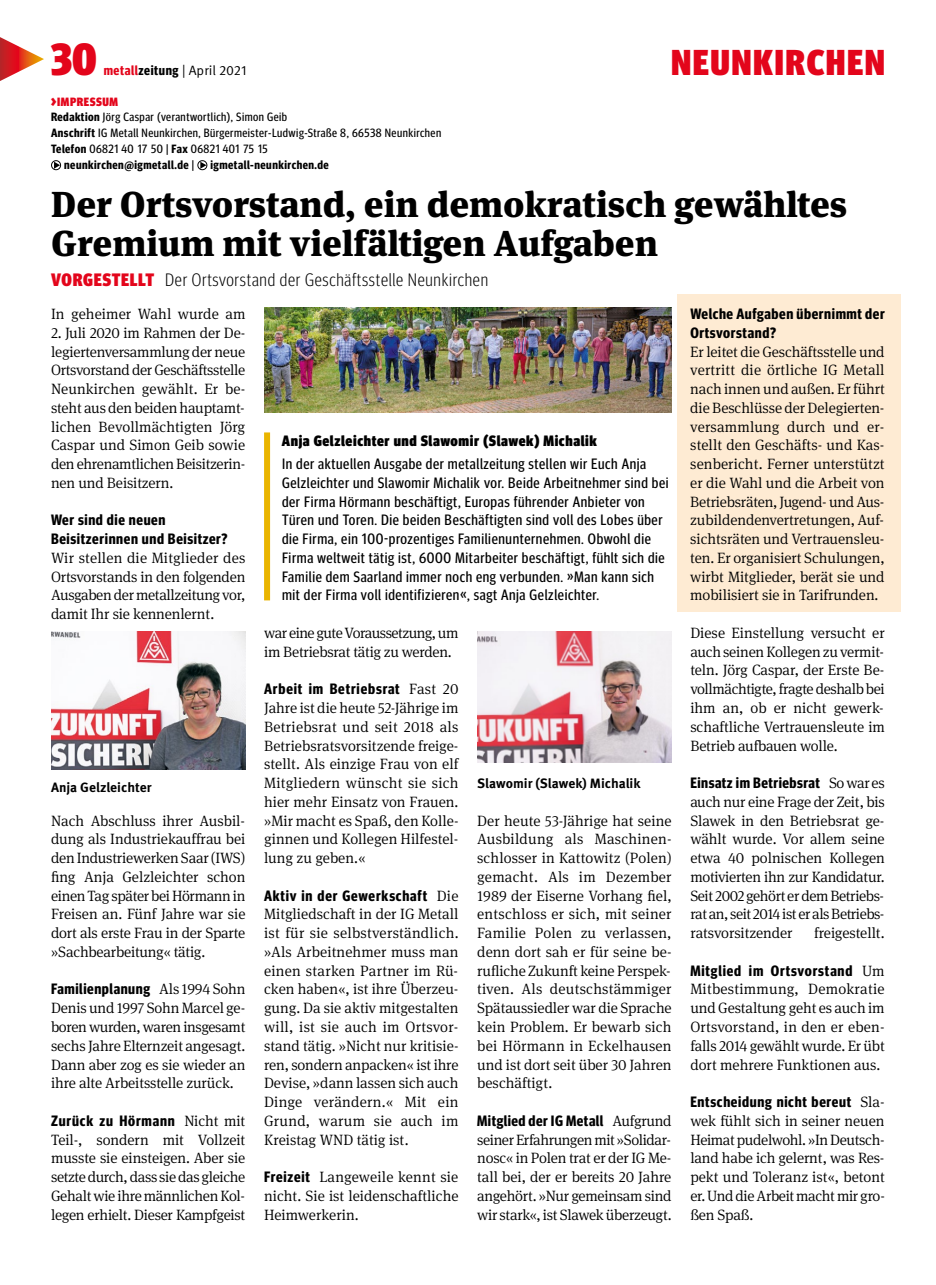
<style>
.page{position:relative;width:936px;height:1285px;background:#fff}
.page>*{position:absolute;margin:0;border:0;box-sizing:border-box;transform-origin:0 0}
.t1{font:900 condensed 45px "Meta Head IGM";color:#e3051b}
.t2{font:900 36px/39px "Meta Serif IGM";color:#000}
.t3{font:900 condensed 36px "Meta Head IGM";letter-spacing:.04em;color:#e3051b}
.t4{font:300 condensed 18px "Meta Head IGM";letter-spacing:.04em;color:#000}
.t5{font:300 15px/18.8px "Meta Serif IGM";letter-spacing:-.01em;color:#000;text-align:justify}
.t6{font:15px/18.8px "Meta Headline Cond OT";letter-spacing:.04em;color:#000}
.t7{font:700 15px/18.8px "Meta Headline Cond OT";letter-spacing:.04em;color:#000}
.t8{font:300 15px/18.8px "Meta Serif IGM";letter-spacing:-.035em;color:#000}
.t9{font:900 condensed 15px "Meta Head IGM";letter-spacing:.04em;color:#000}
.t10{font:700 13.5px "Meta IGM";color:#000}
.t11{font:13.5px "Meta IGM";color:#000}
.t12{font:12px "Meta Headline Cond OT";letter-spacing:.04em;color:#000}
.t13{font:700 12px "Meta Headline Cond OT";letter-spacing:.04em;color:#000}
.t14{font:900 condensed 12px "Meta Head IGM";letter-spacing:.05em;color:#e3051b}
.s1{font-family:"Meta Headline Cond OT";font-weight:700;color:#e3051b}
.s2{font-family:"Meta Headline Cond OT";font-weight:700}
.s3{font-size:15px}
.s4{font-weight:700}
.s5{font-weight:400}
.s6{font-weight:900;color:#e3051b}
.s7{font-family:"Meta Serif IGM";font-weight:300}
</style>
<div class="page">
<div style="left:677px;top:294px;width:223px;height:317px;background:#feebd3"></div>
<svg style="left:0;top:37px;width:44px;height:44px"></svg>
<svg style="left:51px;top:160px;width:10px;height:10px"></svg>
<svg style="left:197px;top:160px;width:10px;height:10px"></svg>
<img style="left:51px;top:631px;width:194px;height:138px">
<img style="left:264px;top:307px;width:407px;height:105px">
<img style="left:477px;top:631px;width:194px;height:131px">
<div style="left:264px;top:432px;width:6px;height:168px;background:#eab500"></div>
<h1 class="t1" style="left:51px;top:23px;width:47px">30</h1>
<p class="t11" style="left:104px;top:60px;width:144px"><span class="s1">metall</span><span class="s2">zeitung</span> | April 2021</p>
<p class="t14" style="left:51px;top:92px;width:68px"><span class="s3">&gt;</span>IMPRESSUM</p>
<p class="t12" style="left:51px;top:110px;width:238px"><span class="s4">Redaktion</span> Jörg Caspar (verantwortlich), Simon Geib</p>
<p class="t12" style="left:51px;top:126px;width:391px"><span class="s4">Anschrift</span> IG Metall Neunkirchen, Bürgermeister-Ludwig-Straße 8, 66538 Neunkirchen</p>
<p class="t12" style="left:51px;top:141px;width:218px"><span class="s4">Telefon</span> 06821 40 17 50 | <span class="s4">Fax</span> 06821 401 75 15</p>
<p class="t13" style="left:64px;top:157px;width:132px">neunkirchen@igmetall.de <span class="s5">|</span></p>
<p class="t13" style="left:210px;top:157px;width:120px">igmetall-neunkirchen.de</p>
<h2 class="t3" style="left:671px;top:34px;width:215px">NEUNKIRCHEN</h2>
<h2 class="t2" style="left:51px;top:181px;width:797px">Der Ortsvorstand, ein demokratisch gewähltes<br>Gremium mit vielfältigen Aufgaben</h2>
<p class="t4" style="left:51px;top:267px;width:438px"><span class="s6">VORGESTELLT</span> Der Ortsvorstand der Geschäftsstelle Neunkirchen</p>
<p class="t5" style="left:51px;top:303px;width:196px">In geheimer Wahl wurde am</p>
<p class="t5" style="left:51px;top:322px;width:196px">2. Juli 2020 im Rahmen der De&shy;legiertenversammlung der neue Ortsvorstand der Geschäftsstelle Neunkirchen gewählt. Er be&shy;steht aus den beiden hauptamt&shy;lichen Bevollmächtigten Jörg Caspar und Simon Geib sowie den ehrenamtlichen Beisitzerin&shy;nen und Beisitzern.</p>
<p class="t7" style="left:51px;top:510px;width:178px">Wer sind die neuen<br>Beisitzerinnen und Beisitzer?</p>
<p class="t5" style="left:51px;top:547px;width:196px">Wir stellen die Mitglieder des Ortsvorstands in den folgenden Ausgaben der metallzeitung vor, damit Ihr sie kennenlernt.</p>
<p class="t10" style="left:51px;top:776px;width:102px">Anja Gelzleichter</p>
<p class="t5" style="left:51px;top:810px;width:196px">Nach Abschluss ihrer Ausbil&shy;dung als Industriekauffrau bei den Industriewerken Saar (IWS) fing Anja Gelzleichter schon einen Tag später bei Hörmann in Freisen an. Fünf Jahre war sie dort als erste Frau in der Sparte »Sachbearbeitung« tätig.</p>
<p class="t7" style="left:51px;top:979px;width:196px">Familienplanung <span class="s7">Als 1994 Sohn</span></p>
<p class="t5" style="left:51px;top:997px;width:196px">Denis und 1997 Sohn Marcel ge&shy;boren wurden, waren insgesamt sechs Jahre Elternzeit angesagt.<br>Dann aber zog es sie wieder an ihre alte Arbeitsstelle zurück.</p>
<p class="t7" style="left:51px;top:1110px;width:196px">Zurück zu Hörmann <span class="s7">Nicht mit</span></p>
<p class="t5" style="left:51px;top:1128px;width:196px">Teil-, sondern mit Vollzeit musste sie einsteigen. Aber sie setzte durch, dass sie das gleiche Gehalt wie ihre männlichen Kol&shy;legen erhielt. Dieser Kampfgeist</p>
<p class="t9" style="left:282px;top:429px;width:316px">Anja Gelzleichter und Slawomir (Slawek) Michalik</p>
<p class="t6" style="left:282px;top:454px;width:388px">In der aktuellen Ausgabe der metallzeitung stellen wir Euch Anja Gelzleichter und Slawomir Michalik vor. Beide Arbeitnehmer sind bei der Firma Hörmann beschäftigt, Europas führender Anbieter von Türen und Toren. Die beiden Beschäftigten sind voll des Lobes über die Firma, ein 100-prozentiges Familienunternehmen. Obwohl die Firma weltweit tätig ist, 6000 Mitarbeiter beschäftigt, fühlt sich die Familie dem Saarland immer noch eng verbunden. »Man kann sich mit der Firma voll identifizieren«, sagt Anja Gelzleichter.</p>
<p class="t8" style="left:264px;top:622px;width:196px">war eine gute Voraussetzung, um im Betriebsrat tätig zu werden.</p>
<p class="t7" style="left:264px;top:679px;width:196px">Arbeit im Betriebsrat <span class="s7">Fast 20</span></p>
<p class="t5" style="left:264px;top:697px;width:196px">Jahre ist die heute 52-Jährige im Betriebsrat und seit 2018 als Betriebsratsvorsitzende freige&shy;stellt. Als einzige Frau von elf Mitgliedern wünscht sie sich hier mehr Einsatz von Frauen. »Mir macht es Spaß, den Kolle&shy;ginnen und Kollegen Hilfestel&shy;lung zu geben.«</p>
<p class="t7" style="left:264px;top:885px;width:196px">Aktiv in der Gewerkschaft <span class="s7">Die</span></p>
<p class="t5" style="left:264px;top:903px;width:196px">Mitgliedschaft in der IG Metall ist für sie selbstverständlich. »Als Arbeitnehmer muss man einen starken Partner im Rü&shy;cken haben«, ist ihre Überzeu&shy;gung. Da sie aktiv mitgestalten will, ist sie auch im Ortsvor&shy;stand tätig. »Nicht nur kritisie&shy;ren, sondern anpacken« ist ihre Devise, »dann lassen sich auch Dinge verändern.« Mit ein Grund, warum sie auch im Kreistag WND tätig ist.</p>
<p class="t5" style="left:264px;top:1166px;width:196px"><span class="s2">Freizeit</span> Langeweile kennt sie nicht. Sie ist leidenschaftliche Heimwerkerin.</p>
<p class="t10" style="left:477px;top:772px;width:165px">Slawomir (Slawek) Michalik</p>
<p class="t5" style="left:477px;top:810px;width:196px">Der heute 53-Jährige hat seine Ausbildung als Maschinen&shy;schlosser in Kattowitz (Polen) gemacht. Als im Dezember 1989 der Eiserne Vorhang fiel, entschloss er sich, mit seiner Familie Polen zu verlassen, denn dort sah er für seine be&shy;rufliche Zukunft keine Perspek&shy;tiven. Als deutschstämmiger Spätaussiedler war die Sprache kein Problem. Er bewarb sich bei Hörmann in Eckelhausen und ist dort seit über 30 Jahren beschäftigt.</p>
<p class="t7" style="left:477px;top:1110px;width:196px">Mitglied der IG Metall <span class="s7">Aufgrund</span></p>
<p class="t5" style="left:477px;top:1128px;width:196px">seiner Erfahrungen mit »Solidar&shy;nosc« in Polen trat er der IG Me&shy;tall bei, der er bereits 20 Jahre angehört. »Nur gemeinsam sind wir stark«, ist Slawek überzeugt.</p>
<p class="t7" style="left:690px;top:304px;width:196px">Welche Aufgaben übernimmt der<br>Ortsvorstand?</p>
<p class="t5" style="left:690px;top:341px;width:196px">Er leitet die Geschäftsstelle und vertritt die örtliche IG Metall nach innen und außen. Er führt die Beschlüsse der Delegierten&shy;versammlung durch und er&shy;stellt den Geschäfts- und Kas&shy;senbericht. Ferner unterstützt er die Wahl und die Arbeit von Betriebsräten, Jugend- und Aus&shy;zubildendenvertretungen, Auf&shy;sichtsräten und Vertrauensleu&shy;ten. Er organisiert Schulungen, wirbt Mitglieder, berät sie und mobilisiert sie in Tarifrunden.</p>
<p class="t5" style="left:690px;top:622px;width:196px">Diese Einstellung versucht er auch seinen Kollegen zu vermit&shy;teln. Jörg Caspar, der Erste Be&shy;vollmächtigte, fragte deshalb bei ihm an, ob er nicht gewerk&shy;schaftliche Vertrauensleute im Betrieb aufbauen wolle.</p>
<p class="t7" style="left:690px;top:773px;width:196px">Einsatz im Betriebsrat <span class="s7">So war es</span></p>
<p class="t5" style="left:690px;top:791px;width:196px">auch nur eine Frage der Zeit, bis Slawek in den Betriebsrat ge&shy;wählt wurde. Vor allem seine etwa 40 polnischen Kollegen motivierten ihn zur Kandidatur.<br>Seit 2002 gehört er dem Betriebs&shy;rat an, seit 2014 ist er als Betriebs&shy;ratsvorsitzender</p>
<p class="t5" style="left:814px;top:922px;width:72px">freigestellt.</p>
<p class="t7" style="left:690px;top:960px;width:196px">Mitglied im Ortsvorstand <span class="s7">Um</span></p>
<p class="t5" style="left:690px;top:978px;width:196px">Mitbestimmung, Demokratie und Gestaltung geht es auch im Ortsvorstand, in den er eben&shy;falls 2014 gewählt wurde. Er übt dort mehrere Funktionen aus.</p>
<p class="t7" style="left:690px;top:1091px;width:196px">Entscheidung nicht bereut <span class="s7">Sla-</span></p>
<p class="t5" style="left:690px;top:1110px;width:196px">wek fühlt sich in seiner neuen Heimat pudelwohl. »In Deutsch&shy;land habe ich gelernt, was Res&shy;pekt und Toleranz ist«, betont er. Und die Arbeit macht mir gro&shy;ßen Spaß.</p>
</div>
